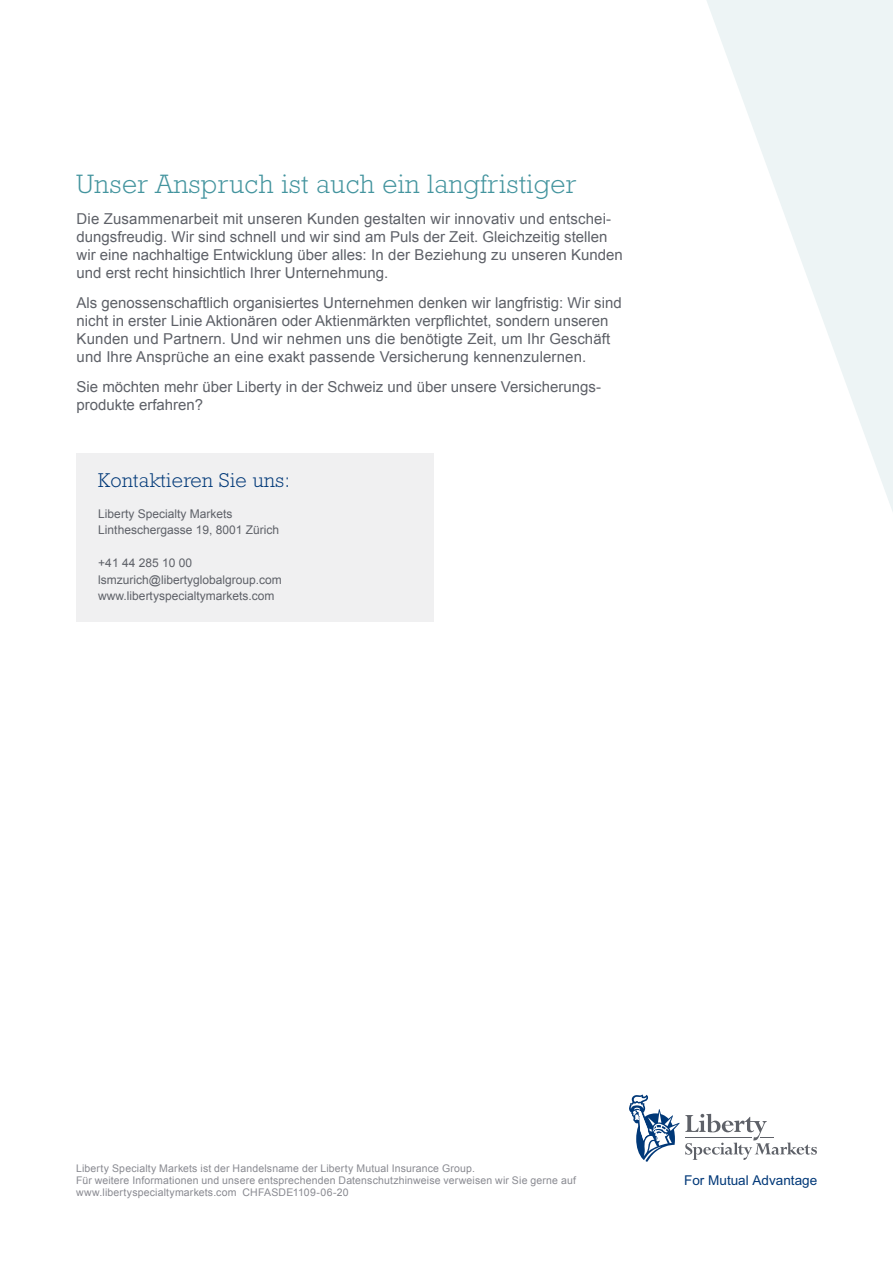
<style>
.page{position:relative;width:893px;height:1263px;background:#fff}
.page>*{position:absolute;margin:0;border:0;box-sizing:border-box;transform-origin:0 0}
.t1{font:300 27px "Rockwell Std";letter-spacing:.02em;color:#43949e}
.t2{font:300 20.25px "Rockwell Std";letter-spacing:.02em;color:#003878}
.t3{font:15px/18px "Arial";color:#5e6168}
.t4{font:13.5px "Arial";color:#003878}
.t5{font:12px/16.5px "Arial";color:#5e6168}
.t6{font:10.5px/12px "Arial";letter-spacing:.015em;color:#898a91}
</style>
<div class="page">
<svg style="left:707px;top:0;width:186px;height:512px;fill:#edf4f5"></svg>
<div style="left:77px;top:453px;width:357px;height:169px;background:#f0f0f1"></div>
<svg style="left:629px;top:1094px;width:188px;height:68px"></svg>
<h1 class="t1" style="left:77px;top:168px;width:501px">Unser Anspruch ist auch ein langfristiger</h1>
<p class="t3" style="left:77px;top:210px;width:548px">Die Zusammenarbeit mit unseren Kunden gestalten wir innovativ und entschei&shy;dungsfreudig. Wir sind schnell und wir sind am Puls der Zeit. Gleichzeitig stellen wir eine nachhaltige Entwicklung über alles: In der Beziehung zu unseren Kunden und erst recht hinsichtlich Ihrer Unternehmung.</p>
<p class="t3" style="left:77px;top:294px;width:547px">Als genossenschaftlich organisiertes Unternehmen denken wir langfristig: Wir sind nicht in erster Linie Aktionären oder Aktienmärkten verpflichtet, sondern unseren Kunden und Partnern. Und wir nehmen uns die benötigte Zeit, um Ihr Geschäft und Ihre Ansprüche an eine exakt passende Versicherung kennenzulernen.</p>
<p class="t3" style="left:77px;top:378px;width:526px">Sie möchten mehr über Liberty in der Schweiz und über unsere Versicherungs&shy;produkte erfahren?</p>
<h2 class="t2" style="left:98px;top:468px;width:193px">Kontaktieren Sie uns:</h2>
<p class="t5" style="left:98px;top:505px;width:182px">Liberty Specialty Markets<br>Lintheschergasse 19, 8001 Zürich</p>
<p class="t5" style="left:98px;top:555px;width:185px">+41 44 285 10 00 lsmzurich@libertyglobalgroup.com www.libertyspecialtymarkets.com</p>
<p class="t6" style="left:76px;top:1163px;width:501px">Liberty Specialty Markets ist der Handelsname der Liberty Mutual Insurance Group.<br>Für weitere Informationen und unsere entsprechenden Datenschutzhinweise verweisen wir Sie gerne auf www.libertyspecialtymarkets.com CHFASDE1109-06-20</p>
<p class="t4" style="left:684px;top:1171px;width:135px">For Mutual Advantage</p>
</div>
